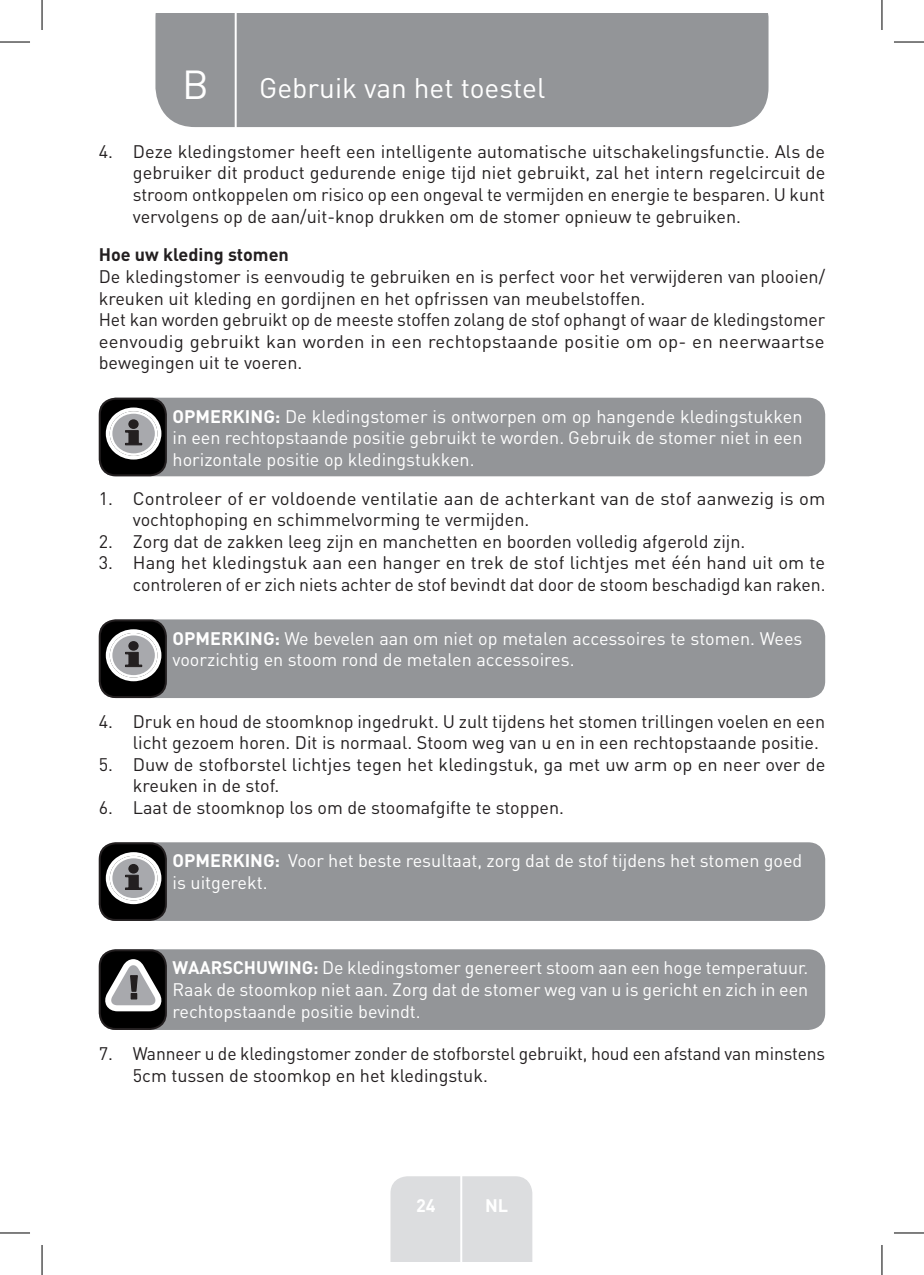
<style>
.page{position:relative;width:924px;height:1275px;background:#fff}
.page>*{position:absolute;margin:0;border:0;box-sizing:border-box;transform-origin:0 0}
.t1{font:40px "DIN Pro";color:#fff}
.TitreGauche__gabarit{font:28px "DIN Pro";color:#fff}
.Body{font:18px/21.6px "DIN Pro";color:#231f20}
.White_Text{font:18px/21.6px "DIN Pro";color:#fff;text-align:justify}
.Headline-02_SB{font:700 18px "DIN Pro";color:#231f20}
.t2{font:700 18px "DIN Pro";color:#fff}
.s1{font-weight:700}
</style>
<div class="page">
<div style="left:155px;top:14px;width:613px;height:113px;background:#939598"></div>
<div style="left:390px;top:1176px;width:142px;height:85px;background:#dcdddf"></div>
<hr style="left:460px;top:1153px;width:2px;height:108px;background:#fff">
<hr style="left:234px;top:14px;width:2px;height:116px;background:#fff">
<div style="left:99px;top:398px;width:725px;height:78px;background:#939598;border-radius:17px"></div>
<div style="left:100px;top:399px;width:66px;height:76px;background:#000;border-radius:16px"></div>
<div style="left:99px;top:398px;width:68px;height:78px;border:2px solid #231f20;border-radius:16px"></div>
<svg style="left:106px;top:407px;width:55px;height:52px"></svg>
<div style="left:128px;top:419px;width:11px;height:10px;background:#231f20;border-radius:50%"></div>
<div style="left:99px;top:619px;width:725px;height:79px;background:#939598;border-radius:17px"></div>
<div style="left:100px;top:620px;width:66px;height:77px;background:#000;border-radius:16px"></div>
<div style="left:99px;top:619px;width:68px;height:79px;border:2px solid #231f20;border-radius:16px"></div>
<svg style="left:106px;top:629px;width:55px;height:52px"></svg>
<div style="left:128px;top:641px;width:11px;height:9px;background:#231f20;border-radius:50%"></div>
<div style="left:99px;top:842px;width:725px;height:79px;background:#939598;border-radius:17px"></div>
<div style="left:100px;top:843px;width:66px;height:77px;background:#000;border-radius:16px"></div>
<div style="left:99px;top:842px;width:68px;height:79px;border:2px solid #231f20;border-radius:16px"></div>
<svg style="left:106px;top:852px;width:55px;height:52px"></svg>
<div style="left:128px;top:864px;width:11px;height:9px;background:#231f20;border-radius:50%"></div>
<div style="left:99px;top:949px;width:725px;height:81px;background:#939598;border-radius:17px"></div>
<div style="left:100px;top:950px;width:66px;height:79px;background:#000;border-radius:16px"></div>
<div style="left:99px;top:949px;width:68px;height:81px;border:2px solid #231f20;border-radius:16px"></div>
<svg style="left:105px;top:959px;width:57px;height:52px"></svg>
<hr style="left:0;top:42px;width:30px;height:1px;background:#000">
<hr style="left:893px;top:42px;width:30px;height:1px;background:#000">
<hr style="left:0;top:1232px;width:30px;height:1px;background:#000">
<hr style="left:893px;top:1232px;width:30px;height:1px;background:#000">
<hr style="left:42px;top:0;width:1px;height:30px;background:#000">
<hr style="left:42px;top:1245px;width:1px;height:30px;background:#000">
<hr style="left:881px;top:0;width:1px;height:30px;background:#000">
<hr style="left:881px;top:1245px;width:1px;height:30px;background:#000">
<p class="t1" style="left:182px;top:57px;width:28px">B</p>
<p class="TitreGauche__gabarit" style="left:259px;top:69px;width:287px">Gebruik van het toestel</p>
<p class="Body" style="left:133px;top:140px;width:694px;text-align:justify;text-indent:-34px">4. Deze kledingstomer heeft een intelligente automatische uitschakelingsfunctie. Als de gebruiker dit product gedurende enige tijd niet gebruikt, zal het intern regelcircuit de stroom ontkoppelen om risico op een ongeval te vermijden en energie te besparen. U kunt vervolgens op de aan/uit-knop drukken om de stomer opnieuw te gebruiken.</p>
<p class="Headline-02_SB" style="left:99px;top:242px;width:191px">Hoe uw kleding stomen</p>
<p class="Body" style="left:99px;top:265px;width:727px">De kledingstomer is eenvoudig te gebruiken en is perfect voor het verwijderen van plooien/ kreuken uit kleding en gordijnen en het opfrissen van meubelstoffen.</p>
<p class="Body" style="left:99px;top:308px;width:727px;text-align:justify">Het kan worden gebruikt op de meeste stoffen zolang de stof ophangt of waar de kledingstomer eenvoudig gebruikt kan worden in een rechtopstaande positie om op- en neerwaartse bewegingen uit te voeren.</p>
<p class="White_Text" style="left:172px;top:405px;width:631px"><span class="s1">OPMERKING:</span> De kledingstomer is ontworpen om op hangende kledingstukken in een rechtopstaande positie gebruikt te worden. Gebruik de stomer niet in een horizontale positie op kledingstukken.</p>
<p class="Body" style="left:133px;top:486px;width:693px;text-indent:-34px">1. Controleer of er voldoende ventilatie aan de achterkant van de stof aanwezig is om vochtophoping en schimmelvorming te vermijden.</p>
<p class="Body" style="left:99px;top:530px;width:647px">2. Zorg dat de zakken leeg zijn en manchetten en boorden volledig afgerold zijn.</p>
<p class="Body" style="left:99px;top:551px;width:728px;text-align:right">3. Hang het kledingstuk aan een hanger en trek de stof lichtjes met één hand uit om te controleren of er zich niets achter de stof bevindt dat door de stoom beschadigd kan raken.</p>
<p class="White_Text" style="left:172px;top:626px;width:631px"><span class="s1">OPMERKING:</span> We bevelen aan om niet op metalen accessoires te stomen. Wees voorzichtig en stoom rond de metalen accessoires.</p>
<p class="Body" style="left:133px;top:709px;width:693px;text-indent:-34px">4. Druk en houd de stoomknop ingedrukt. U zult tijdens het stomen trillingen voelen en een licht gezoem horen. Dit is normaal. Stoom weg van u en in een rechtopstaande positie.</p>
<p class="Body" style="left:133px;top:752px;width:694px;text-indent:-34px">5. Duw de stofborstel lichtjes tegen het kledingstuk, ga met uw arm op en neer over de kreuken in de stof.</p>
<p class="Body" style="left:99px;top:796px;width:466px">6. Laat de stoomknop los om de stoomafgifte te stoppen.</p>
<p class="White_Text" style="left:172px;top:849px;width:631px"><span class="s1">OPMERKING:</span> Voor het beste resultaat, zorg dat de stof tijdens het stomen goed is uitgerekt.</p>
<p class="White_Text" style="left:172px;top:956px;width:637px"><span class="s1">WAARSCHUWING:</span> De kledingstomer genereert stoom aan een hoge temperatuur.<br>Raak de stoomkop niet aan. Zorg dat de stomer weg van u is gericht en zich in een rechtopstaande positie bevindt.</p>
<p class="Body" style="left:133px;top:1042px;width:693px;text-indent:-34px">7. Wanneer u de kledingstomer zonder de stofborstel gebruikt, houd een afstand van minstens<br>5cm tussen de stoomkop en het kledingstuk.</p>
<p class="t2" style="left:416px;top:1192px;width:21px">24</p>
<p class="t2" style="left:485px;top:1192px;width:25px">NL</p>
</div>
